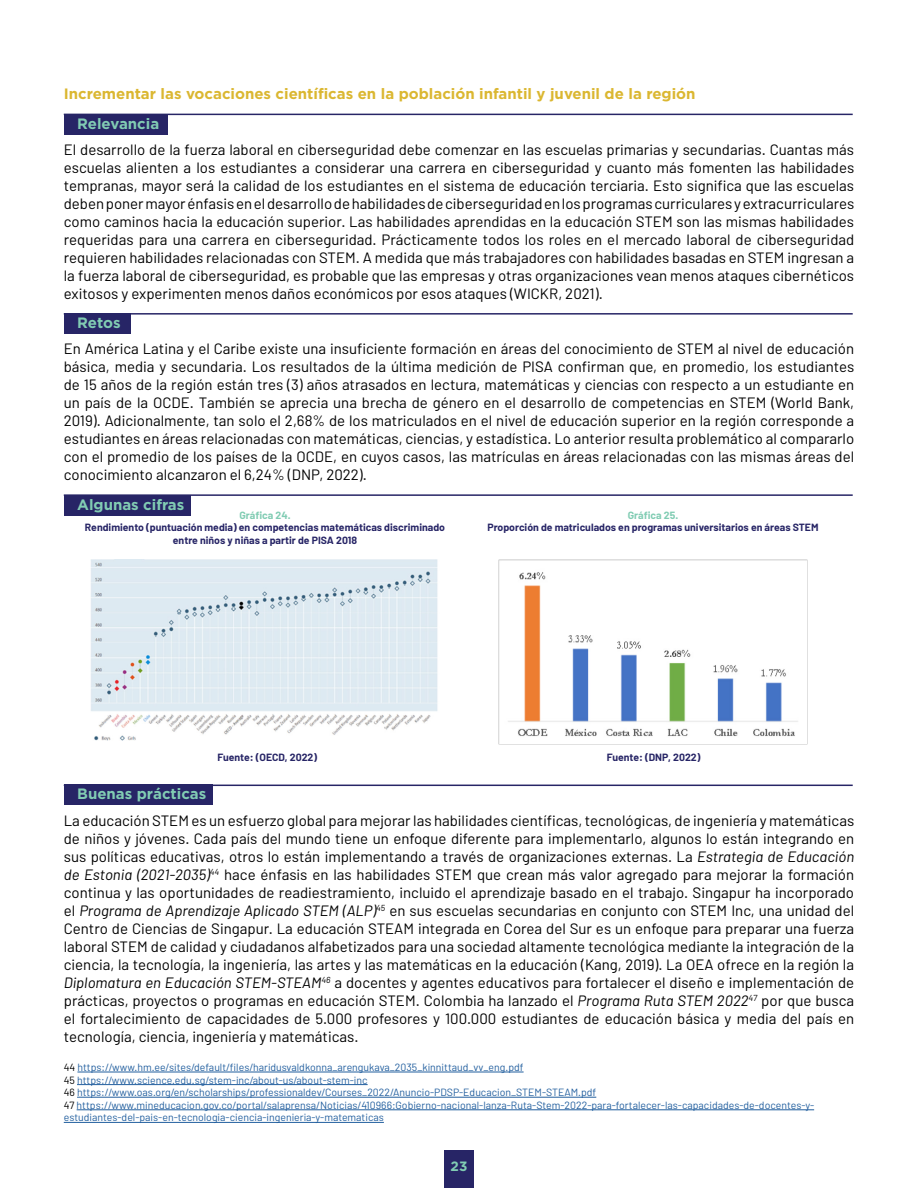
<style>
.page{position:relative;width:918px;height:1188px;background:#fff}
.page>*{position:absolute;margin:0;border:0;box-sizing:border-box;transform-origin:0 0}
.t1{font:15px/18px "Barlow";color:#000;text-align:justify}
.t2{font:700 15px "Gotham";color:#dbb731}
.t3{font:700 15px "Gotham";color:#81ccb3}
.t4{font:700 13.5px "Gotham";color:#81ccb3}
.t5{font:10.5px/12.6px "Barlow";color:#215e9e}
.t6{font:700 10.5px/12.6px "Barlow";color:#272566;text-align:center}
.t7{font:700 10.5px "Barlow";color:#81ccb3}
.s1{font-style:italic}
.s2{color:#000}
</style>
<div class="page">
<div style="left:444px;top:1150px;width:30px;height:38px;background:#272566"></div>
<div style="left:65px;top:114px;width:103px;height:21px;background:#272566"></div>
<div style="left:65px;top:313px;width:66px;height:20px;background:#272566"></div>
<div style="left:65px;top:785px;width:148px;height:20px;background:#272566"></div>
<div style="left:65px;top:495px;width:126px;height:21px;background:#272566"></div>
<hr style="left:77px;top:1072px;width:447px;height:1px;background:#215e9e">
<hr style="left:77px;top:1084px;width:291px;height:1px;background:#215e9e">
<hr style="left:77px;top:1097px;width:519px;height:1px;background:#215e9e">
<hr style="left:77px;top:1110px;width:737px;height:1px;background:#215e9e">
<hr style="left:64px;top:1122px;width:320px;height:1px;background:#215e9e">
<img style="left:91px;top:559px;width:347px;height:181px">
<img style="left:498px;top:559px;width:310px;height:186px">
<hr style="left:64px;top:785px;width:789px;height:1px;background:#272566">
<hr style="left:64px;top:313px;width:789px;height:2px;background:#272566">
<hr style="left:64px;top:494px;width:789px;height:2px;background:#272566">
<hr style="left:64px;top:114px;width:789px;height:1px;background:#272566">
<p class="t2" style="left:64px;top:85px;width:633px">Incrementar las vocaciones científicas en la población infantil y juvenil de la región</p>
<p class="t3" style="left:77px;top:115px;width:84px">Relevancia</p>
<p class="t1" style="left:64px;top:141px;width:792px">El desarrollo de la fuerza laboral en ciberseguridad debe comenzar en las escuelas primarias y secundarias. Cuantas más escuelas alienten a los estudiantes a considerar una carrera en ciberseguridad y cuanto más fomenten las habilidades tempranas, mayor será la calidad de los estudiantes en el sistema de educación terciaria. Esto significa que las escuelas deben poner mayor énfasis en el desarrollo de habilidades de ciberseguridad en los programas curriculares y extracurriculares como caminos hacia la educación superior. Las habilidades aprendidas en la educación STEM son las mismas habilidades requeridas para una carrera en ciberseguridad. Prácticamente todos los roles en el mercado laboral de ciberseguridad requieren habilidades relacionadas con STEM. A medida que más trabajadores con habilidades basadas en STEM ingresan a la fuerza laboral de ciberseguridad, es probable que las empresas y otras organizaciones vean menos ataques cibernéticos exitosos y experimenten menos daños económicos por esos ataques (WICKR, 2021).</p>
<p class="t3" style="left:77px;top:314px;width:45px">Retos</p>
<p class="t1" style="left:64px;top:339px;width:792px">En América Latina y el Caribe existe una insuficiente formación en áreas del conocimiento de STEM al nivel de educación básica, media y secundaria. Los resultados de la última medición de PISA confirman que, en promedio, los estudiantes de 15 años de la región están tres (3) años atrasados en lectura, matemáticas y ciencias con respecto a un estudiante en un país de la OCDE. También se aprecia una brecha de género en el desarrollo de competencias en STEM (World Bank, 2019). Adicionalmente, tan solo el 2,68% de los matriculados en el nivel de educación superior en la región corresponde a estudiantes en áreas relacionadas con matemáticas, ciencias, y estadística. Lo anterior resulta problemático al compararlo con el promedio de los países de la OCDE, en cuyos casos, las matrículas en áreas relacionadas con las mismas áreas del conocimiento alcanzaron el 6,24% (DNP, 2022).</p>
<p class="t3" style="left:77px;top:496px;width:109px">Algunas cifras</p>
<p class="t7" style="left:240px;top:508px;width:52px">Gráfica 24.</p>
<p class="t6" style="left:85px;top:521px;width:362px">Rendimiento (puntuación media) en competencias matemáticas discriminado entre niños y niñas a partir de PISA 2018</p>
<p class="t7" style="left:628px;top:508px;width:52px">Gráfica 25.</p>
<p class="t6" style="left:487px;top:521px;width:333px">Proporción de matriculados en programas universitarios en áreas STEM</p>
<p class="t3" style="left:77px;top:785px;width:131px">Buenas prácticas</p>
<p class="t6" style="left:218px;top:751px;width:101px">Fuente: (OECD, 2022)</p>
<p class="t6" style="left:607px;top:751px;width:95px">Fuente: (DNP, 2022)</p>
<p class="t1" style="left:64px;top:811px;width:792px">La educación STEM es un esfuerzo global para mejorar las habilidades científicas, tecnológicas, de ingeniería y matemáticas de niños y jóvenes. Cada país del mundo tiene un enfoque diferente para implementarlo, algunos lo están integrando en sus políticas educativas, otros lo están implementando a través de organizaciones externas. La <span class="s1">Estrategia de Educación de Estonia (2021-2035)</span><sup>44</sup> hace énfasis en las habilidades STEM que crean más valor agregado para mejorar la formación continua y las oportunidades de readiestramiento, incluido el aprendizaje basado en el trabajo. Singapur ha incorporado el <span class="s1">Programa de Aprendizaje Aplicado STEM (ALP)</span><sup>45</sup> en sus escuelas secundarias en conjunto con STEM Inc, una unidad del Centro de Ciencias de Singapur. La educación STEAM integrada en Corea del Sur es un enfoque para preparar una fuerza laboral STEM de calidad y ciudadanos alfabetizados para una sociedad altamente tecnológica mediante la integración de la ciencia, la tecnología, la ingeniería, las artes y las matemáticas en la educación (Kang, 2019). La OEA ofrece en la región la <span class="s1">Diplomatura en Educación STEM-STEAM</span><sup>46</sup> a docentes y agentes educativos para fortalecer el diseño e implementación de prácticas, proyectos o programas en educación STEM. Colombia ha lanzado el <span class="s1">Programa Ruta STEM 2022</span><sup>47</sup> por que busca el fortalecimiento de capacidades de 5.000 profesores y 100.000 estudiantes de educación básica y media del país en tecnología, ciencia, ingeniería y matemáticas.</p>
<p class="t5" style="left:64px;top:1061px;width:752px"><span class="s2">44</span> https://www.hm.ee/sites/default/files/haridusvaldkonna_arengukava_2035_kinnittaud_vv_eng.pdf<br><span class="s2">45</span> https://www.science.edu.sg/stem-inc/about-us/about-stem-inc<br><span class="s2">46</span> https://www.oas.org/en/scholarships/professionaldev/Courses_2022/Anuncio-PDSP-Educacion_STEM-STEAM.pdf<br><span class="s2">47</span> https://www.mineducacion.gov.co/portal/salaprensa/Noticias/410966:Gobierno-nacional-lanza-Ruta-Stem-2022-para-fortalecer-las-capacidades-de-docentes-y&shy;estudiantes-del-pais-en-tecnologia-ciencia-ingenieria-y-matematicas</p>
<p class="t4" style="left:451px;top:1158px;width:18px">23</p>
</div>
